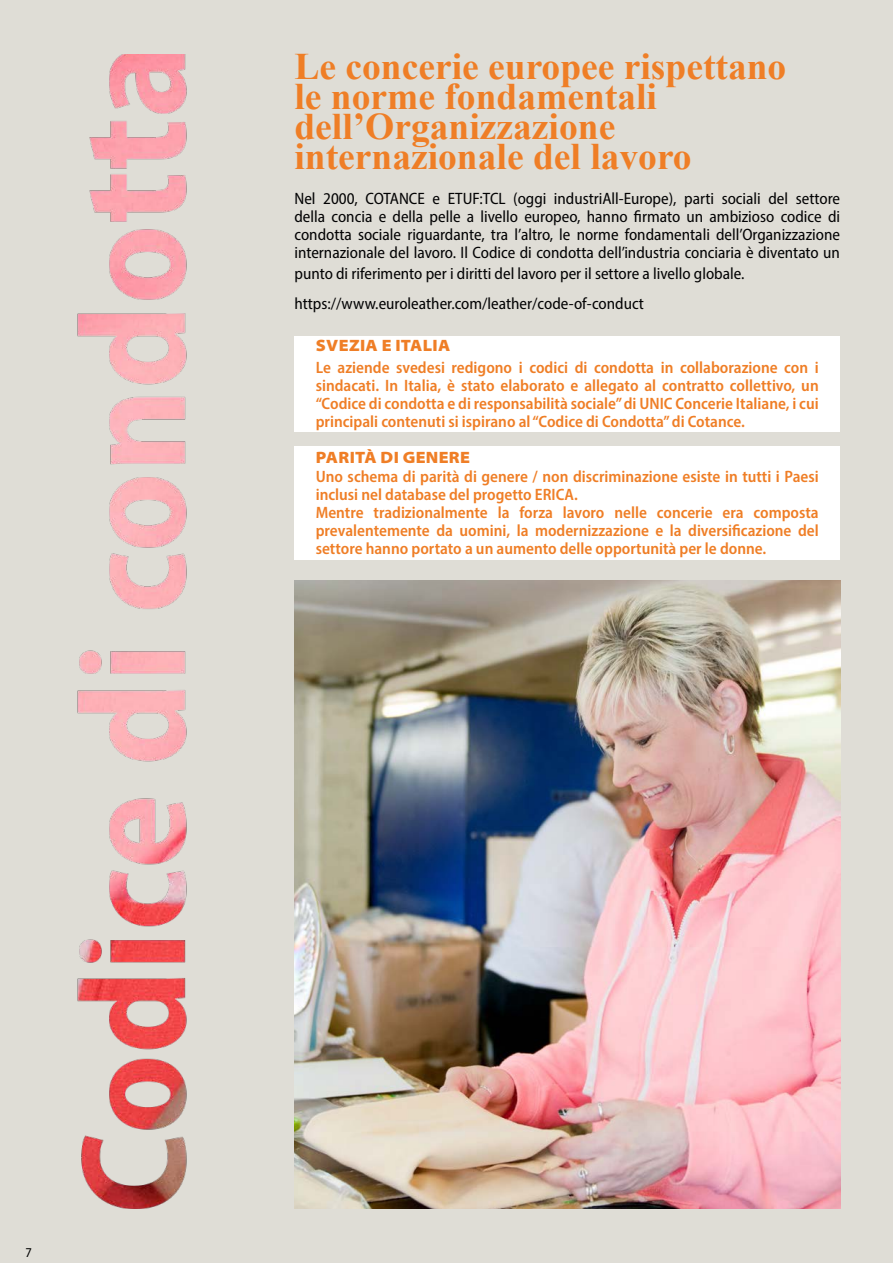
<style>
.page{position:relative;width:893px;height:1263px;background:#dfddd6}
.page>*{position:absolute;margin:0;border:0;box-sizing:border-box;transform-origin:0 0}
.t1{font:700 37.5px/30px "Times New Roman";color:#ef7e26}
.t2{font:600 semi-condensed 16.5px/18px "Myriad Pro";color:#ef7e26;text-align:justify}
.t3{font:semi-condensed 16.5px/18px "Myriad Pro";color:#020203;text-align:justify}
.t4{font:900 semi-expanded 16.5px "Myriad Pro";letter-spacing:.02em;color:#ef7e26}
.t5{font:semi-condensed 13.5px "Myriad Pro";color:#000}
</style>
<div class="page">
<img style="left:294px;top:580px;width:546px;height:629px">
<div style="left:294px;top:446px;width:546px;height:114px;background:#fff"></div>
<div style="left:294px;top:336px;width:546px;height:96px;background:#fff"></div>
<img style="left:77px;top:54px;width:110px;height:1155px">
<h1 class="t1" style="left:294px;top:51px;width:493px">Le concerie europee rispettano le norme fondamentali dell’Organizzazione internazionale del lavoro</h1>
<p class="t3" style="left:294px;top:190px;width:547px">Nel 2000, COTANCE e ETUF:TCL (oggi industriAll-Europe), parti sociali del settore della concia e della pelle a livello europeo, hanno firmato un ambizioso codice di condotta sociale riguardante, tra l’altro, le norme fondamentali dell’Organizzazione internazionale del lavoro. Il Codice di condotta dell’industria conciaria è diventato un</p>
<p class="t3" style="left:294px;top:259px;width:452px;line-height:29.5px">punto di riferimento per i diritti del lavoro per il settore a livello globale. https://www.euroleather.com/leather/code-of-conduct</p>
<p class="t4" style="left:316px;top:334px;width:136px">SVEZIA E ITALIA</p>
<p class="t2" style="left:316px;top:359px;width:505px">Le aziende svedesi redigono i codici di condotta in collaborazione con i sindacati. In Italia, è stato elaborato e allegato al contratto collettivo, un “Codice di condotta e di responsabilità sociale” di UNIC Concerie Italiane, i cui principali contenuti si ispirano al “Codice di Condotta” di Cotance.</p>
<p class="t4" style="left:316px;top:447px;width:156px">PARITÀ DI GENERE</p>
<p class="t2" style="left:316px;top:467px;width:505px;text-align:left">Uno schema di parità di genere / non discriminazione esiste in tutti i Paesi inclusi nel database del progetto ERICA.<br>Mentre tradizionalmente la forza lavoro nelle concerie era composta prevalentemente da uomini, la modernizzazione e la diversificazione del settore hanno portato a un aumento delle opportunità per le donne.</p>
<p class="t5" style="left:25px;top:1244px;width:8px">7</p>
</div>
